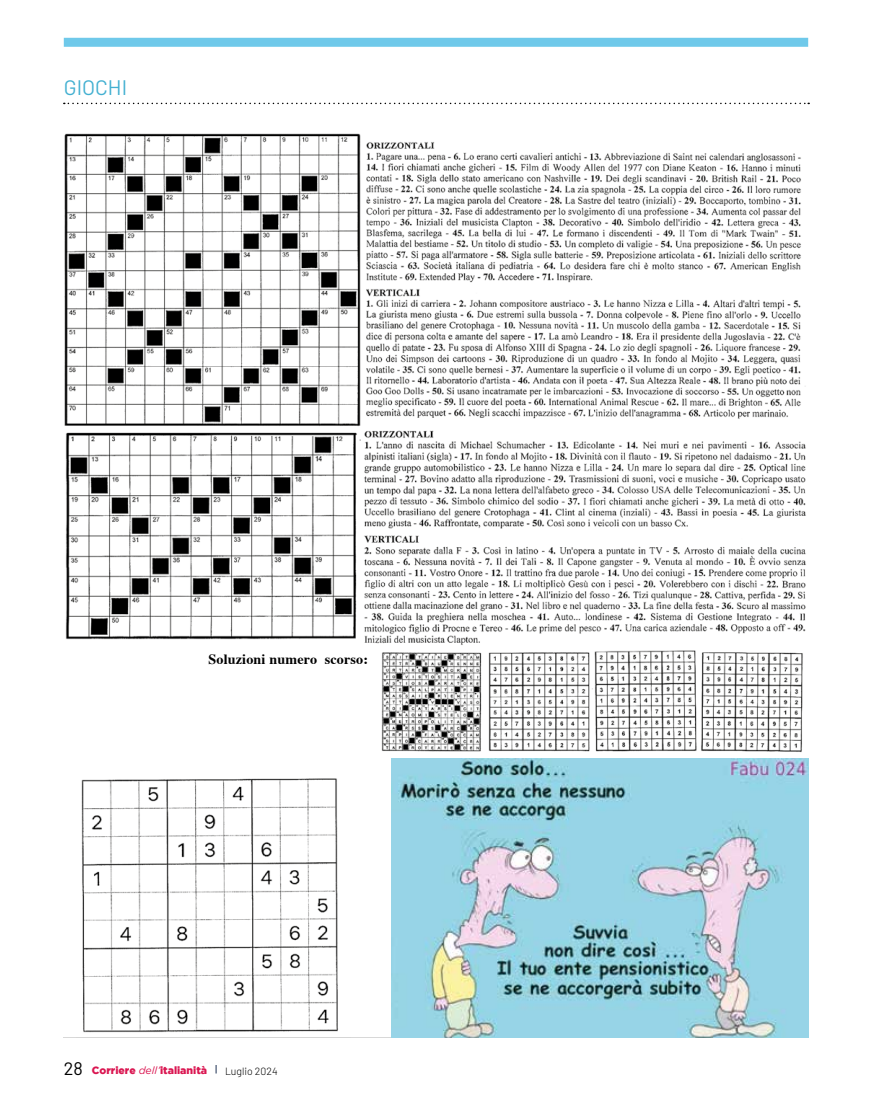
<style>
.page{position:relative;width:872px;height:1106px;background:#fff}
.page>*{position:absolute;margin:0;border:0;box-sizing:border-box;transform-origin:0 0}
.t1{font:21px "Barlow";color:#43b0d1}
.t2{font:700 14.1px "Times";letter-spacing:.015em;color:#000}
.t3{font:900 10.5px "Gotham";color:#da1651}
.t4{font:300 10.5px "Barlow";color:#000}
.s1{font-family:"Barlow";font-weight:400;font-size:18px;color:#000}
.s2{font-weight:400;font-style:italic}
</style>
<div class="page">
<svg style="left:64px;top:103px;width:745px;height:1px"></svg>
<div style="left:64px;top:38px;width:744px;height:9px;background:#6fc9ea"></div>
<img style="left:64px;top:133px;width:742px;height:900px">
<img style="left:391px;top:758px;width:417px;height:279px">
<h1 class="t1" style="left:64px;top:73px;width:65px">GIOCHI</h1>
<h2 class="t2" style="left:208px;top:645px;width:161px">Soluzioni numero scorso:</h2>
<p class="t3" style="left:64px;top:1064px;width:145px"><span class="s1">28</span> Corriere <span class="s2">dell’</span>italianità</p>
<p class="t4" style="left:225px;top:1063px;width:54px">Luglio 2024</p>
</div>
